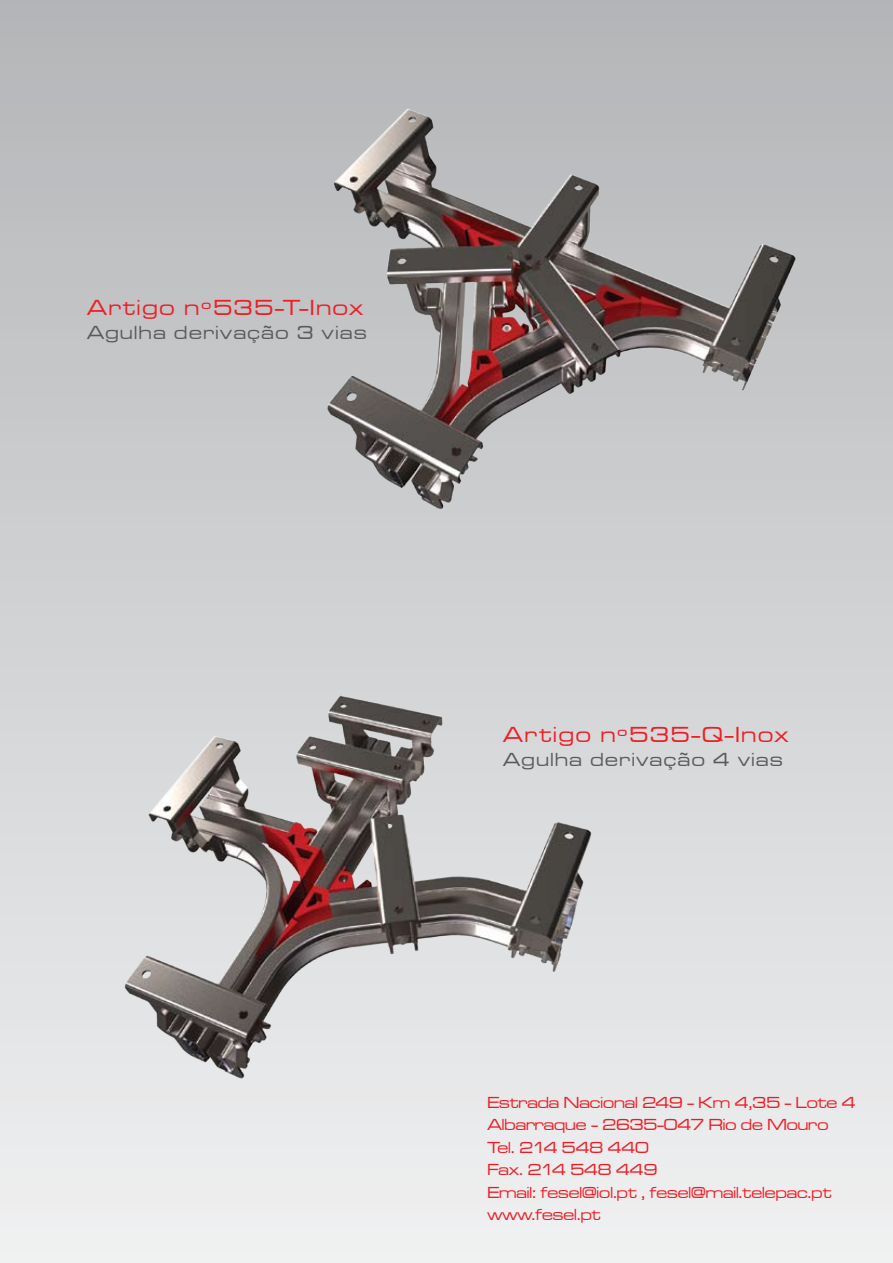
<style>
.page{position:relative;width:893px;height:1263px;background:#fff}
.page>*{position:absolute;margin:0;border:0;box-sizing:border-box;transform-origin:0 0}
.t1{font:22.5px "Microgramma D Medi Exte";letter-spacing:.085em;color:#ed1e25}
.t2{font:19.5px "Microgramma D Medi Exte";letter-spacing:.085em;color:#58595b}
.t3{font:16.5px/22.5px "Microgramma D Medi Exte";color:#ed1c24}
</style>
<div class="page">
<div style="left:0;top:0;width:893px;height:1263px;background:linear-gradient(to bottom,#b3b5b7,#f0f1f1)"></div>
<img style="left:323px;top:69px;width:480px;height:480px">
<img style="left:117px;top:638px;width:480px;height:480px">
<h1 class="t1" style="left:87px;top:293px;width:278px">Artigo nº535-T-Inox</h1>
<p class="t2" style="left:87px;top:320px;width:281px">Agulha derivação 3 vias</p>
<h1 class="t1" style="left:503px;top:720px;width:287px">Artigo nº535-Q-Inox</h1>
<p class="t2" style="left:503px;top:747px;width:281px">Agulha derivação 4 vias</p>
<p class="t3" style="left:487px;top:1090px;width:370px">Estrada Nacional 249 - Km 4,35 - Lote 4<br>Albarraque - 2635-047 Rio de Mouro<br>Tel. 214 548 440<br>Fax. 214 548 449<br>Email: fesel@iol.pt , fesel@mail.telepac.pt www.fesel.pt</p>
</div>
